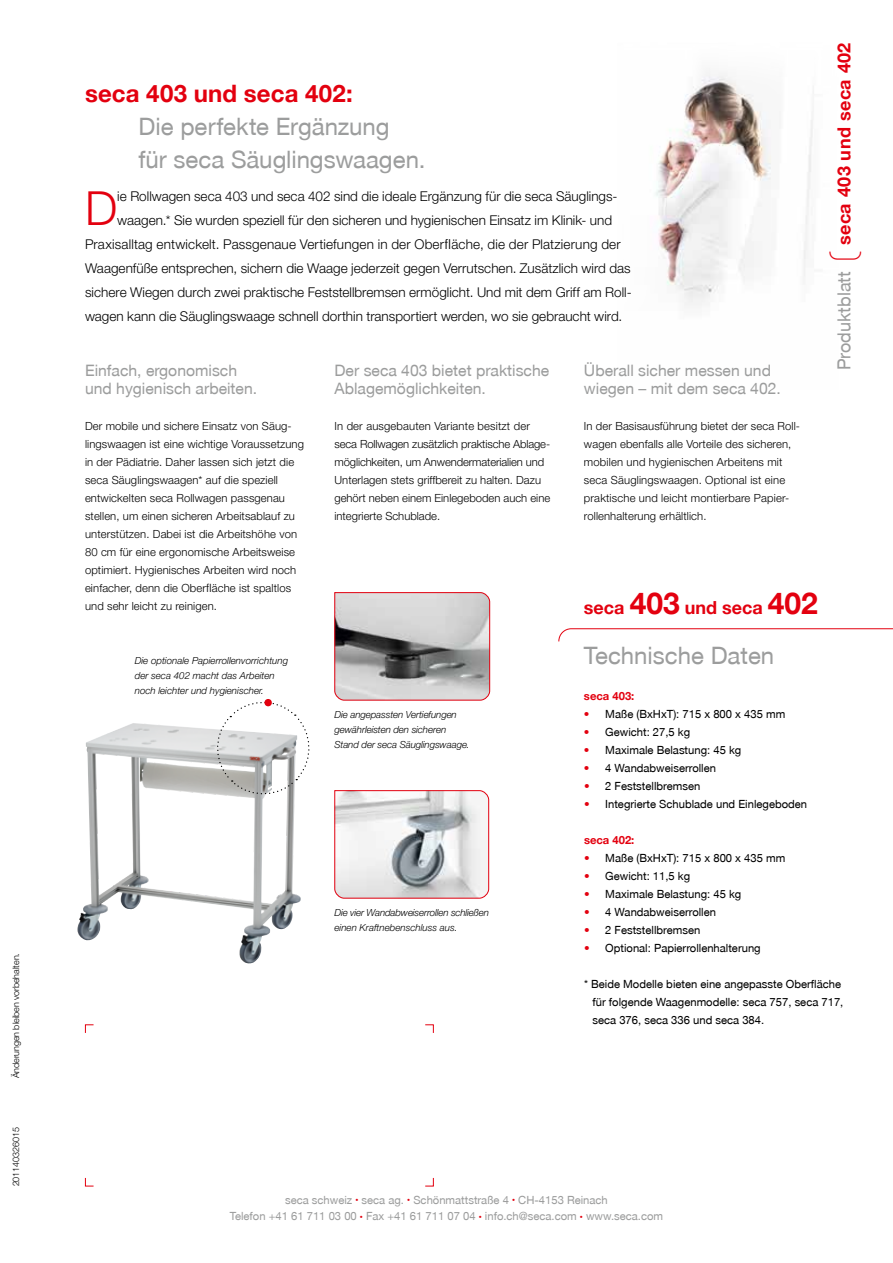
<style>
.page{position:relative;width:893px;height:1263px;background:#fff}
.page>*{position:absolute;margin:0;border:0;box-sizing:border-box;transform-origin:0 0}
.t1{font:300 47.1px "secaglobal";color:#e3000f}
.t2{font:24px/33px "secaglobal";color:#9c9d9d}
.t3{font:700 24px "secaglobal";letter-spacing:.005em;color:#e3000f}
.t4{font:700 18px "secaglobal";color:#e3000f}
.t5{font:700 18px "secaglobal";letter-spacing:.025em;color:#e3000f}
.t6{font:18px "secaglobal";color:#9c9d9d}
.t7{font:15.75px/18px "secaglobal";color:#9c9d9d}
.t8{font:300 13.5px "secaglobal";letter-spacing:.005em;color:#000}
.t9{font:300 11.25px/18px "secaglobal";letter-spacing:.01em;color:#000}
.t10{font:11.25px/18px "secaglobal";color:#000}
.t11{font:11.25px/16.5px "secaglobal";color:#9c9d9d;text-align:center}
.t12{font:700 11.25px "secaglobal";color:#e3000f}
.t13{font:italic 300 9.75px/15px "secaglobal";color:#000}
.t14{font:300 9px "secaglobal";letter-spacing:-.01em;color:#000}
.s1{font-size:30px}
.s2{color:#e3000f}
.s3{font-size:6px;color:#e3000f}
</style>
<div class="page">
<img style="left:655px;top:70px;width:159px;height:236px">
<img style="left:77px;top:723px;width:224px;height:241px">
<svg style="left:334px;top:592px;width:156px;height:109px;background:#b3abab"></svg>
<svg style="left:334px;top:790px;width:155px;height:109px"></svg>
<svg style="left:558px;top:628px;width:335px;height:14px"></svg>
<svg style="left:85px;top:1024px;width:9px;height:9px"></svg>
<svg style="left:85px;top:1177px;width:9px;height:10px"></svg>
<svg style="left:425px;top:1177px;width:9px;height:10px"></svg>
<svg style="left:425px;top:1024px;width:9px;height:9px"></svg>
<svg style="left:213px;top:699px;width:97px;height:99px"></svg>
<p class="t14" style="left:11px;top:1078px;width:127px;rotate:-90deg">Änderungen bleiben vorbehalten.</p>
<p class="t14" style="left:11px;top:1186px;width:61px;rotate:-90deg">201140326015</p>
<h3 class="t5" style="left:834px;top:245px;width:204px;rotate:-90deg">seca 403 und seca 402</h3>
<h2 class="t3" style="left:85px;top:80px;width:269px">seca 403 und seca 402:</h2>
<h2 class="t2" style="left:139px;top:110px;width:288px">Die perfekte Ergänzung<br>für seca Säuglingswaagen.</h2>
<h1 class="t1" style="left:85px;top:181px;width:34px">D</h1>
<p class="t8" style="left:117px;top:188px;width:502px">ie Rollwagen seca 403 und seca 402 sind die ideale Ergänzung für die seca Säuglings-</p>
<p class="t8" style="left:117px;top:212px;width:496px">waagen.* Sie wurden speziell für den sicheren und hygienischen Einsatz im Klinik- und</p>
<p class="t8" style="left:85px;top:236px;width:537px">Praxisalltag entwickelt. Passgenaue Vertiefungen in der Oberfläche, die der Platzierung der</p>
<p class="t8" style="left:85px;top:260px;width:547px">Waagenfüße entsprechen, sichern die Waage jederzeit gegen Verrutschen. Zusätzlich wird das</p>
<p class="t8" style="left:85px;top:284px;width:548px">sichere Wiegen durch zwei praktische Feststellbremsen ermöglicht. Und mit dem Griff am Roll-</p>
<p class="t8" style="left:85px;top:308px;width:539px">wagen kann die Säuglingswaage schnell dorthin transportiert werden, wo sie gebraucht wird.</p>
<h3 class="t6" style="left:834px;top:370px;width:101px;rotate:-90deg">Produktblatt</h3>
<h3 class="t7" style="left:584px;top:362px;width:198px">Überall sicher messen und wiegen – mit dem seca 402.</h3>
<p class="t9" style="left:584px;top:417px;width:218px">In der Basisausführung bietet der seca Roll&shy;wagen ebenfalls alle Vorteile des sicheren, mobilen und hygienischen Arbeitens mit seca Säuglingswaagen. Optional ist eine praktische und leicht montierbare Papier&shy;rollenhalterung erhältlich.</p>
<h3 class="t7" style="left:85px;top:362px;width:174px">Einfach, ergonomisch und hygienisch arbeiten.</h3>
<p class="t9" style="left:85px;top:417px;width:220px">Der mobile und sichere Einsatz von Säug&shy;lingswaagen ist eine wichtige Voraussetzung in der Pädiatrie. Daher lassen sich jetzt die seca Säuglingswaagen* auf die speziell entwickelten seca Rollwagen passgenau stellen, um einen sicheren Arbeitsablauf zu unterstützen. Dabei ist die Arbeitshöhe von 80 cm für eine ergonomische Arbeitsweise optimiert. Hygienisches Arbeiten wird noch einfacher, denn die Oberfläche ist spaltlos und sehr leicht zu reinigen.</p>
<h3 class="t7" style="left:334px;top:362px;width:216px">Der seca 403 bietet praktische<br>Ablagemöglichkeiten.</h3>
<p class="t9" style="left:334px;top:417px;width:217px">In der ausgebauten Variante besitzt der seca Rollwagen zusätzlich praktische Ablage&shy;möglichkeiten, um Anwendermaterialien und Unterlagen stets griffbereit zu halten. Dazu gehört neben einem Einlegeboden auch eine integrierte Schublade.</p>
<h3 class="t4" style="left:584px;top:597px;width:235px">seca <span class="s1">403</span> und seca <span class="s1">402</span></h3>
<h2 class="t2" style="left:584px;top:640px;width:192px">Technische Daten</h2>
<p class="t12" style="left:584px;top:690px;width:52px">seca 403:</p>
<p class="t10" style="left:584px;top:705px;width:203px"><span class="s2">•</span> Maße (BxHxT): 715 x 800 x 435 mm</p>
<p class="t10" style="left:584px;top:723px;width:108px"><span class="s2">•</span> Gewicht: 27,5 kg</p>
<p class="t10" style="left:584px;top:741px;width:159px"><span class="s2">•</span> Maximale Belastung: 45 kg</p>
<p class="t10" style="left:584px;top:759px;width:134px"><span class="s2">•</span> 4 Wandabweiserrollen</p>
<p class="t10" style="left:584px;top:777px;width:118px"><span class="s2">•</span> 2 Feststellbremsen</p>
<p class="t10" style="left:584px;top:795px;width:225px"><span class="s2">•</span> Integrierte Schublade und Einlegeboden</p>
<p class="t12" style="left:584px;top:834px;width:52px">seca 402:</p>
<p class="t10" style="left:584px;top:849px;width:203px"><span class="s2">•</span> Maße (BxHxT): 715 x 800 x 435 mm</p>
<p class="t10" style="left:584px;top:867px;width:108px"><span class="s2">•</span> Gewicht: 11,5 kg</p>
<p class="t10" style="left:584px;top:885px;width:159px"><span class="s2">•</span> Maximale Belastung: 45 kg</p>
<p class="t10" style="left:584px;top:903px;width:134px"><span class="s2">•</span> 4 Wandabweiserrollen</p>
<p class="t10" style="left:584px;top:921px;width:118px"><span class="s2">•</span> 2 Feststellbremsen</p>
<p class="t10" style="left:584px;top:939px;width:178px"><span class="s2">•</span> Optional: Papierrollenhalterung</p>
<p class="t10" style="left:592px;top:975px;width:252px;text-indent:-9px">* Beide Modelle bieten eine angepasste Oberfläche für folgende Waagenmodelle: seca 757, seca 717, seca 376, seca 336 und seca 384.</p>
<p class="t13" style="left:135px;top:653px;width:155px">Die optionale Papierrollenvorrichtung der seca 402 macht das Arbeiten noch leichter und hygienischer.</p>
<p class="t13" style="left:334px;top:707px;width:137px">Die angepassten Vertiefungen gewährleisten den sicheren<br>Stand der seca Säuglingswaage.</p>
<p class="t13" style="left:334px;top:905px;width:156px">Die vier Wandabweiserrollen schließen einen Kraftnebenschluss aus.</p>
<p class="t11" style="left:230px;top:1192px;width:435px">seca schweiz <span class="s3">•</span> seca ag. <span class="s3">•</span> Schönmattstraße 4 <span class="s3">•</span> CH-4153 Reinach<br>Telefon +41 61 711 03 00 <span class="s3">•</span> Fax +41 61 711 07 04 <span class="s3">•</span> info.ch@seca.com <span class="s3">•</span> www.seca.com</p>
</div>
